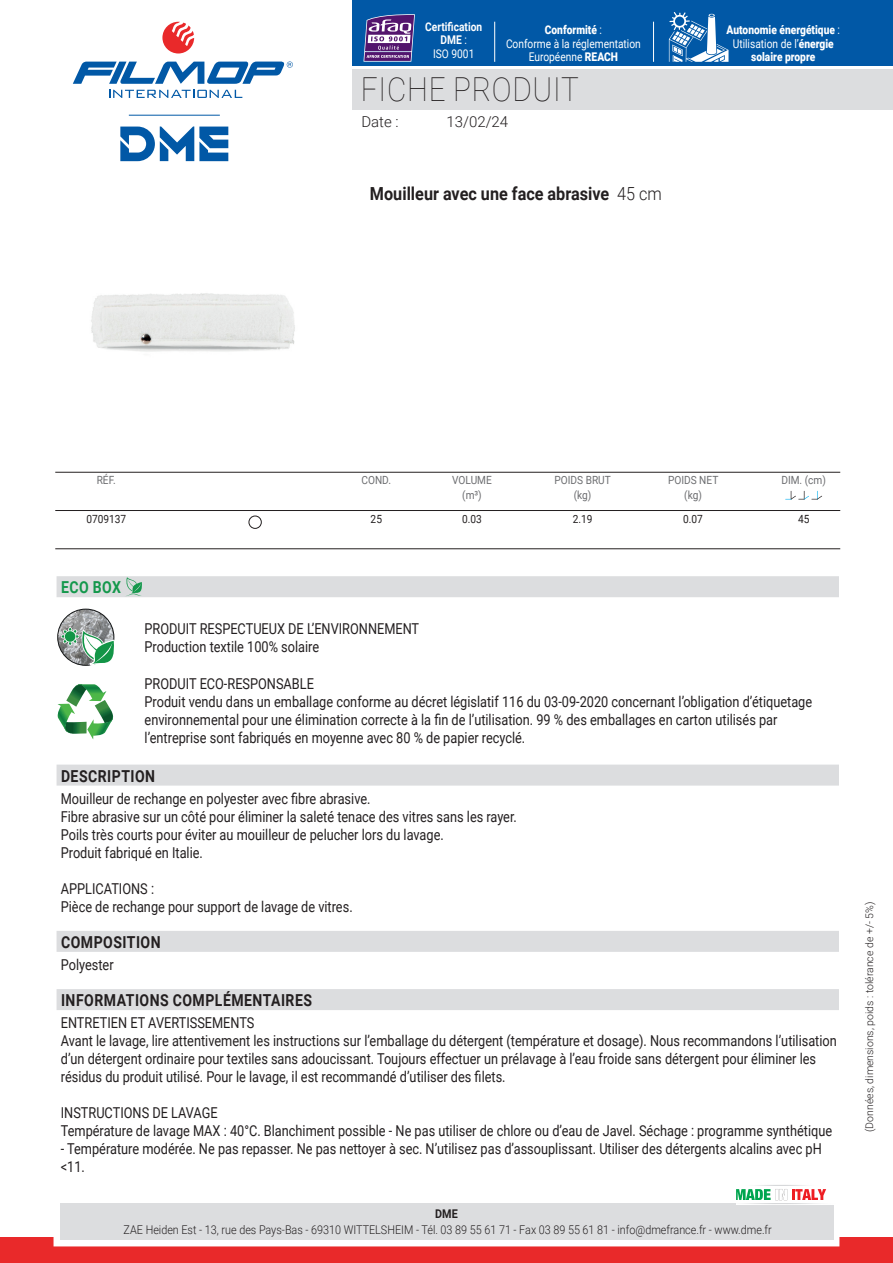
<style>
.page{position:relative;width:893px;height:1263px;background:#fff}
.page>*{position:absolute;margin:0;border:0;box-sizing:border-box;transform-origin:0 0}
.t1{font:100 33px "Roboto";letter-spacing:.025em;color:#231f20;scale:.9 1}
.t2{font:700 18px "Roboto";color:#231f20;scale:.9 1}
.t3{font:700 16.5px "Roboto";letter-spacing:.035em;color:#231f20;scale:.85 1}
.t4{font:700 16.5px "Roboto";letter-spacing:.035em;color:#14984c;scale:.85 1}
.t5{font:15px/18px "Roboto";color:#231f20;scale:.85 1}
.t6{font:300 15px "Roboto";color:#231f20}
.t7{font:300 12px "Roboto";color:#231f20;scale:.9 1}
.t8{font:900 12px/13.5px "Roboto";color:#fff;text-align:center;scale:.85 1}
.t9{font:12px/13.5px "Roboto";color:#fff;text-align:center;scale:.85 1}
.t10{font:700 12px/13.5px "Roboto";color:#fff;text-align:center;scale:.85 1}
.t11{font:700 12px "Roboto";color:#231f20;scale:.9 1}
.t12{font:11.25px/15px "Roboto";color:#6c6d70;text-align:center;scale:.9 1}
.t13{font:11.25px "Roboto";color:#231f20;scale:.9 1}
.t14{font:300 10.5px "Roboto";color:#231f20}
.s1{font-weight:400}
.s2{font-weight:900}
.s3{font-weight:300}
</style>
<div class="page">
<div style="left:353px;top:69px;width:540px;height:40px;background:#dcdddf"></div>
<svg style="left:109px;top:90px;width:133px;height:8px"></svg>
<svg style="left:162px;top:22px;width:32px;height:32px"></svg>
<svg style="left:73px;top:61px;width:220px;height:23px"></svg>
<div style="left:353px;top:0;width:540px;height:66px;background:#0158a6"></div>
<div style="left:0;top:1237px;width:893px;height:26px;background:#e9292a"></div>
<div style="left:54px;top:1197px;width:785px;height:49px;border:12px solid #fff"></div>
<div style="left:60px;top:1203px;width:773px;height:37px;background:#dcdddf"></div>
<svg style="left:120px;top:126px;width:108px;height:35px"></svg>
<hr style="left:129px;top:115px;width:91px;height:1px;background:#0158a6">
<hr style="left:653px;top:22px;width:1px;height:40px;background:#fff">
<hr style="left:494px;top:22px;width:1px;height:40px;background:#fff">
<svg style="left:669px;top:12px;width:59px;height:50px"></svg>
<svg style="left:363px;top:14px;width:52px;height:48px;background:#7a619e"></svg>
<hr style="left:365px;top:51px;width:46px;height:1px;background:#fff">
<img style="left:91px;top:293px;width:204px;height:59px">
<div style="left:57px;top:576px;width:782px;height:21px;background:#dcdddf"></div>
<svg style="left:126px;top:577px;width:16px;height:19px"></svg>
<img style="left:58px;top:609px;width:56px;height:56px;border-radius:28px">
<svg style="left:57px;top:627px;width:58px;height:39px"></svg>
<svg style="left:57px;top:684px;width:57px;height:55px"></svg>
<div style="left:57px;top:764px;width:782px;height:21px;background:#dcdddf"></div>
<div style="left:57px;top:931px;width:782px;height:21px;background:#dcdddf"></div>
<div style="left:57px;top:989px;width:782px;height:21px;background:#dcdddf"></div>
<hr style="left:55px;top:472px;width:785px;height:1px;background:#231f20">
<hr style="left:55px;top:548px;width:785px;height:1px;background:#231f20">
<hr style="left:55px;top:510px;width:785px;height:1px;background:#231f20">
<div style="left:249px;top:516px;width:12px;height:12px;border:1px solid #231f20;border-radius:50%"></div>
<svg style="left:785px;top:491px;width:37px;height:9px"></svg>
<img style="left:736px;top:1204px;width:103px;height:1px">
<svg style="left:736px;top:1189px;width:90px;height:11px"></svg>
<p class="t10" style="left:425px;top:19px;width:68px">Certification<br>DME <span class="s1">:<br>ISO 9001</span></p>
<p class="t8" style="left:727px;top:23px;width:135px">Autonomie énergétique <span class="s1">:<br>Utilisation de l’</span>énergie solaire propre</p>
<p class="t9" style="left:506px;top:23px;width:160px"><span class="s2">Conformité</span> :<br>Conforme à la réglementation<br>Européenne <span class="s2">REACH</span></p>
<h1 class="t1" style="left:361px;top:66px;width:244px">FICHE PRODUIT</h1>
<p class="t6" style="left:361px;top:111px;width:39px">Date :</p>
<p class="t6" style="left:446px;top:111px;width:63px">13/02/24</p>
<p class="t2" style="left:370px;top:181px;width:326px">Mouilleur avec une face abrasive <span class="s3">45 cm</span></p>
<p class="t12" style="left:97px;top:473px;width:23px">RÉF.</p>
<p class="t13" style="left:86px;top:511px;width:46px">0709137</p>
<p class="t4" style="left:61px;top:576px;width:72px">ECO BOX</p>
<p class="t12" style="left:362px;top:473px;width:34px">COND.</p>
<p class="t13" style="left:371px;top:511px;width:14px">25</p>
<p class="t12" style="left:452px;top:473px;width:46px">VOLUME (m³)</p>
<p class="t13" style="left:462px;top:511px;width:23px">0.03</p>
<p class="t12" style="left:554px;top:473px;width:64px">POIDS BRUT (kg)</p>
<p class="t13" style="left:573px;top:511px;width:23px">2.19</p>
<p class="t12" style="left:668px;top:473px;width:57px">POIDS NET (kg)</p>
<p class="t13" style="left:683px;top:511px;width:23px">0.07</p>
<p class="t12" style="left:781px;top:473px;width:51px">DIM. (cm)</p>
<p class="t13" style="left:798px;top:511px;width:14px">45</p>
<p class="t5" style="left:145px;top:619px;width:325px">PRODUIT RESPECTUEUX DE L’ENVIRONNEMENT<br>Production textile 100% solaire</p>
<p class="t5" style="left:145px;top:674px;width:787px">PRODUIT ECO-RESPONSABLE<br>Produit vendu dans un emballage conforme au décret législatif 116 du 03-09-2020 concernant l’obligation d’étiquetage environnemental pour une élimination correcte à la fin de l’utilisation. 99 % des emballages en carton utilisés par l’entreprise sont fabriqués en moyenne avec 80 % de papier recyclé.</p>
<p class="t3" style="left:61px;top:764px;width:112px">DESCRIPTION</p>
<p class="t5" style="left:61px;top:789px;width:538px">Mouilleur de rechange en polyester avec fibre abrasive.<br>Fibre abrasive sur un côté pour éliminer la saleté tenace des vitres sans les rayer.<br>Poils très courts pour éviter au mouilleur de pelucher lors du lavage.<br>Produit fabriqué en Italie.</p>
<p class="t5" style="left:61px;top:879px;width:345px">APPLICATIONS :<br>Pièce de rechange pour support de lavage de vitres.</p>
<p class="t3" style="left:61px;top:930px;width:119px">COMPOSITION</p>
<p class="t5" style="left:61px;top:955px;width:64px">Polyester</p>
<p class="t3" style="left:61px;top:989px;width:297px">INFORMATIONS COMPLÉMENTAIRES</p>
<p class="t5" style="left:61px;top:1013px;width:914px">ENTRETIEN ET AVERTISSEMENTS<br>Avant le lavage, lire attentivement les instructions sur l’emballage du détergent (température et dosage). Nous recommandons l’utilisation d’un détergent ordinaire pour textiles sans adoucissant. Toujours effectuer un prélavage à l’eau froide sans détergent pour éliminer les résidus du produit utilisé. Pour le lavage, il est recommandé d’utiliser des filets.</p>
<p class="t5" style="left:61px;top:1103px;width:909px">INSTRUCTIONS DE LAVAGE<br>Température de lavage MAX : 40°C. Blanchiment possible - Ne pas utiliser de chlore ou d’eau de Javel. Séchage : programme synthétique</p>
<p class="t5" style="left:61px;top:1139px;width:897px">- Température modérée. Ne pas repasser. Ne pas nettoyer à sec. N’utilisez pas d’assouplissant. Utiliser des détergents alcalins avec pH &lt;11.</p>
<p class="t11" style="left:435px;top:1205px;width:27px">DME</p>
<p class="t7" style="left:124px;top:1222px;width:722px">ZAE Heiden Est - 13, rue des Pays-Bas - 69310 WITTELSHEIM - Tél. 03 89 55 61 71 - Fax 03 89 55 61 81 - info@dmefrance.fr - www.dme.fr</p>
<p class="t14" style="left:862px;top:1132px;width:232px;rotate:-90deg">(Données, dimensions, poids : tolérance de +/- 5%)</p>
</div>
